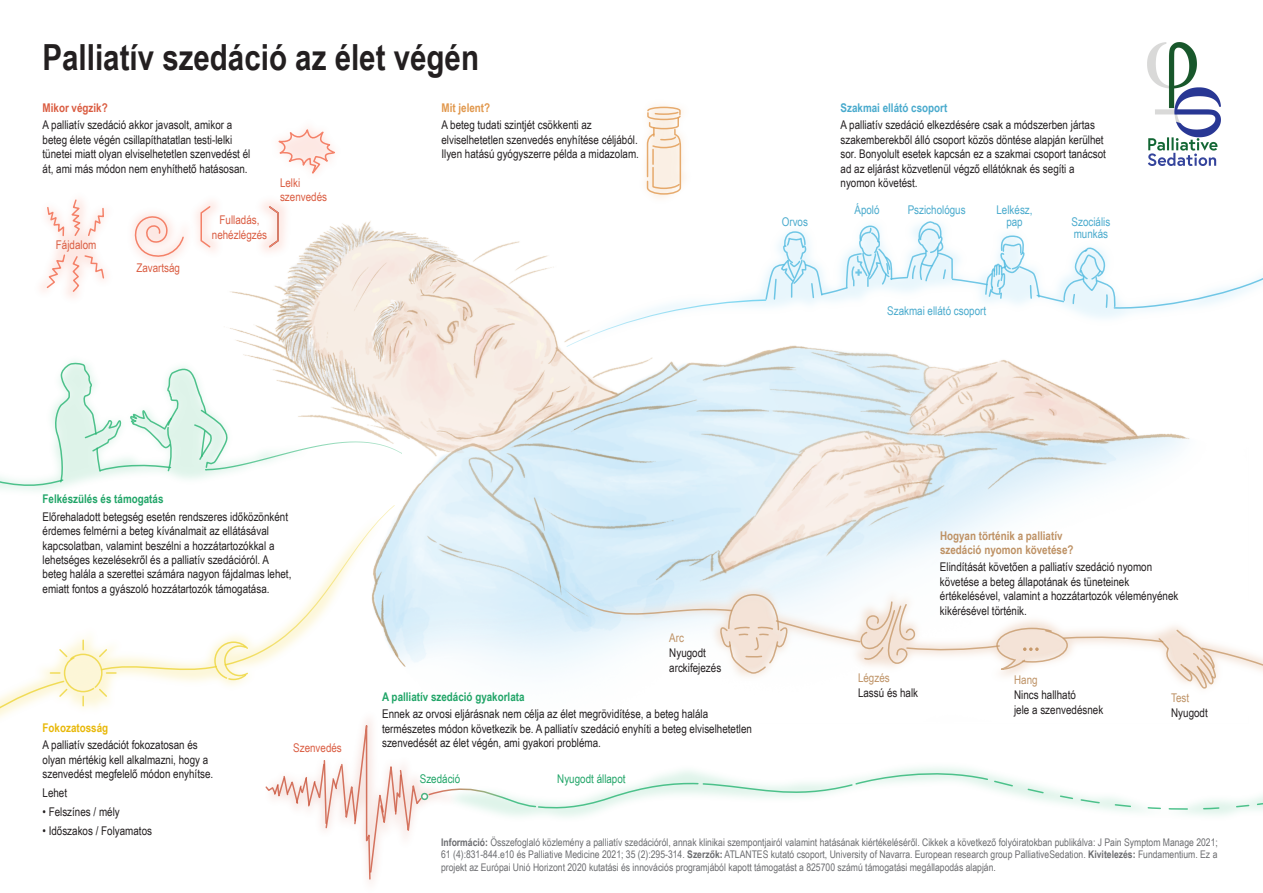
<style>
.page{position:relative;width:1263px;height:893px;background:#fff}
.page>*{position:absolute;margin:0;border:0;box-sizing:border-box;transform-origin:0 0}
.t1{font:700 36px "Arial Narrow";color:#231f20}
.t2{font:12px/14.4px "Arial Narrow";color:#231f20}
.t3{font:12px/12px "Arial Narrow";color:#49aacd}
.t4{font:12px/14.4px "Arial Narrow";color:#da5c41;text-align:center}
.t5{font:700 12px "Arial Narrow";color:#21a568}
.t6{font:700 12px/14.4px "Arial Narrow";color:#be9265}
.t7{font:12px "Arial Narrow";color:#21a568}
.t8{font:700 12px "Arial Narrow";color:#49aacd}
.t9{font:12px "Arial Narrow";color:#be9265}
.t10{font:700 12px "Arial Narrow";color:#e8b809}
.t11{font:700 12px "Arial Narrow";color:#da5c41}
.t12{font:700 12px "Arial Narrow";color:#e1984d}
.t13{font:10.5px/12.6px "Arial Narrow";color:#6c6d70;text-align:justify}
.s1{font-weight:700}
</style>
<div class="page">
<img style="left:279px;top:42px;width:942px;height:627px">
<img style="left:591px;top:52px;width:148px;height:118px">
<svg style="left:647px;top:107px;width:34px;height:63px;background:#f6e3cf"></svg>
<img style="left:358px;top:466px;width:75px;height:196px">
<img style="left:369px;top:662px;width:138px;height:220px">
<img style="left:422px;top:714px;width:840px;height:155px">
<svg style="left:0;top:505px;width:422px;height:375px"></svg>
<svg style="left:994px;top:781px;width:269px;height:29px"></svg>
<svg style="left:428px;top:773px;width:560px;height:35px"></svg>
<div style="left:421px;top:793px;width:7px;height:7px;background:#fff;border-radius:2px"></div>
<div style="left:421px;top:793px;width:7px;height:7px;border:2px solid #21a568;border-radius:2px"></div>
<img style="left:1147px;top:43px;width:73px;height:122px">
<img style="left:0;top:308px;width:358px;height:235px">
<svg style="left:0;top:363px;width:402px;height:123px"></svg>
<img style="left:548px;top:539px;width:714px;height:203px">
<svg style="left:561px;top:586px;width:702px;height:103px"></svg>
<img style="left:530px;top:170px;width:691px;height:223px">
<svg style="left:567px;top:221px;width:696px;height:126px"></svg>
<img style="left:164px;top:308px;width:76px;height:7px">
<img style="left:164px;top:203px;width:42px;height:59px">
<img style="left:206px;top:201px;width:132px;height:104px">
<svg style="left:200px;top:206px;width:12px;height:42px"></svg>
<svg style="left:267px;top:231px;width:12px;height:17px"></svg>
<img style="left:0;top:211px;width:164px;height:140px">
<svg style="left:47px;top:253px;width:57px;height:39px"></svg>
<svg style="left:47px;top:199px;width:57px;height:38px"></svg>
<img style="left:220px;top:68px;width:171px;height:163px">
<svg style="left:278px;top:129px;width:57px;height:45px"></svg>
<h1 class="t1" style="left:43px;top:30px;width:438px">Palliatív szedáció az élet végén</h1>
<p class="t11" style="left:43px;top:99px;width:67px">Mikor végzik?</p>
<p class="t2" style="left:43px;top:118px;width:209px">A palliatív szedáció akkor javasolt, amikor a beteg élete végén csillapíthatatlan testi-lelki tünetei miatt olyan elviselhetetlen szenvedést él át, ami más módon nem enyhíthető hatásosan.</p>
<p class="t4" style="left:56px;top:238px;width:42px">Fájdalom</p>
<p class="t4" style="left:136px;top:260px;width:45px">Zavartság</p>
<p class="t4" style="left:212px;top:212px;width:57px">Fulladás, nehézlégzés</p>
<p class="t4" style="left:280px;top:175px;width:49px;text-align:left">Lelki szenvedés</p>
<p class="t12" style="left:441px;top:99px;width:50px">Mit jelent?</p>
<p class="t2" style="left:441px;top:117px;width:199px">A beteg tudati szintjét csökkenti az elviselhetetlen szenvedés enyhítése céljából.<br>Ilyen hatású gyógyszerre példa a midazolam.</p>
<p class="t3" style="left:782px;top:216px;width:28px">Orvos</p>
<p class="t8" style="left:841px;top:99px;width:108px">Szakmai ellátó csoport</p>
<p class="t2" style="left:840px;top:118px;width:267px">A palliatív szedáció elkezdésére csak a módszerben jártas szakemberekből álló csoport közös döntése alapján kerülhet sor. Bonyolult esetek kapcsán ez a szakmai csoport tanácsot ad az eljárást közvetlenül végző ellátóknak és segíti a nyomon követést.</p>
<p class="t3" style="left:854px;top:204px;width:27px">Ápoló</p>
<p class="t3" style="left:908px;top:204px;width:59px">Pszichológus</p>
<p class="t3" style="left:996px;top:204px;width:38px;text-align:center">Lelkész, pap</p>
<p class="t3" style="left:887px;top:305px;width:100px">Szakmai ellátó csoport</p>
<p class="t3" style="left:1071px;top:216px;width:40px">Szociális munkás</p>
<p class="t5" style="left:43px;top:490px;width:122px">Felkészülés és támogatás</p>
<p class="t2" style="left:43px;top:509px;width:250px">Előrehaladott betegség esetén rendszeres időközönként érdemes felmérni a beteg kívánalmait az ellátásával kapcsolatban, valamint beszélni a hozzátartozókkal a lehetséges kezelésekről és a palliatív szedációról. A beteg halála a szerettei számára nagyon fájdalmas lehet, emiatt fontos a gyászoló hozzátartozók támogatása.</p>
<p class="t9" style="left:669px;top:629px;width:16px">Arc</p>
<p class="t2" style="left:669px;top:645px;width:53px">Nyugodt arckifejezés</p>
<p class="t9" style="left:858px;top:669px;width:33px">Légzés</p>
<p class="t6" style="left:940px;top:528px;width:135px">Hogyan történik a palliatív szedáció nyomon követése?</p>
<p class="t2" style="left:940px;top:560px;width:240px">Elindítását követően a palliatív szedáció nyomon követése a beteg állapotának és tüneteinek értékelésével, valamint a hozzátartozók véleményének kikérésével történik.</p>
<p class="t9" style="left:1014px;top:671px;width:25px">Hang</p>
<p class="t10" style="left:43px;top:718px;width:67px">Fokozatosság</p>
<p class="t2" style="left:43px;top:737px;width:172px">A palliatív szedációt fokozatosan és olyan mértékig kell alkalmazni, hogy a szenvedést megfelelő módon enyhítse.</p>
<p class="t2" style="left:43px;top:785px;width:26px">Lehet</p>
<p class="t2" style="left:43px;top:804px;width:79px">• Felszínes / mély</p>
<p class="t2" style="left:43px;top:823px;width:111px">• Időszakos / Folyamatos</p>
<p class="t4" style="left:293px;top:740px;width:50px">Szenvedés</p>
<p class="t5" style="left:382px;top:688px;width:144px">A palliatív szedáció gyakorlata</p>
<p class="t2" style="left:382px;top:706px;width:371px">Ennek az orvosi eljárásnak nem célja az élet megrövidítése, a beteg halála természetes módon következik be. A palliatív szedáció enyhíti a beteg elviselhetetlen szenvedését az élet végén, ami gyakori probléma.</p>
<p class="t7" style="left:420px;top:769px;width:42px">Szedáció</p>
<p class="t7" style="left:557px;top:770px;width:70px">Nyugodt állapot</p>
<p class="t2" style="left:858px;top:686px;width:62px">Lassú és halk</p>
<p class="t2" style="left:1014px;top:687px;width:91px">Nincs hallható<br>jele a szenvedésnek</p>
<p class="t9" style="left:1171px;top:689px;width:20px">Test</p>
<p class="t2" style="left:1171px;top:705px;width:38px">Nyugodt</p>
<p class="t13" style="left:441px;top:835px;width:778px"><span class="s1">Információ:</span> Összefoglaló közlemény a palliatív szedációról, annak klinikai szempontjairól valamint hatásának kiértékeléséről. Cikkek a következő folyóiratokban publikálva: J Pain Symptom Manage 2021; 61 (4):831-844.e10 és Palliative Medicine 2021; 35 (2):295-314. <span class="s1">Szerzők:</span> ATLANTES kutató csoport, University of Navarra. European research group PalliativeSedation. <span class="s1">Kivitelezés:</span> Fundamentium. Ez a projekt az Európai Unió Horizont 2020 kutatási és innovációs programjából kapott támogatást a 825700 számú támogatási megállapodás alapján.</p>
</div>
